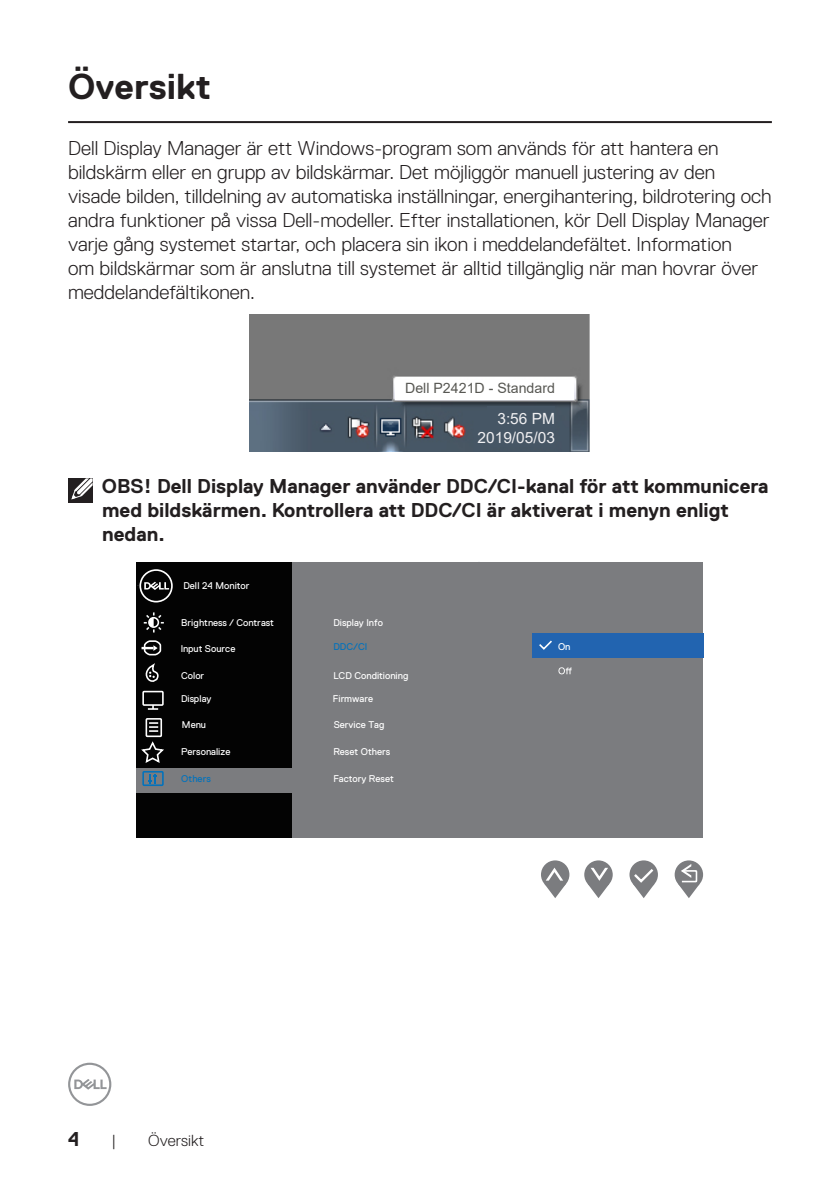
<style>
.page{position:relative;width:840px;height:1191px;background:#fff}
.page>*{position:absolute;margin:0;border:0;box-sizing:border-box;transform-origin:0 0}
.Head_1{font:700 36px "Dell Replica";color:#231f20}
.Paragraph{font:300 20px/24px "Dell Replica";color:#231f20}
.Note{font:700 20px/24px "Dell Replica";color:#231f20}
.pages{font:700 20px "Dell Replica";color:#231f20}
.pages-2{font:300 16px "Dell Replica";color:#231f20}
.t1{font:15.4px "Arial";color:#f0f0f2}
.t2{font:14.2px "Arial";color:#585853}
.t3{font:9.8px "Dell Replica";color:#fff}
.t4{font:9.8px "Dell Replica";color:#0372bb}
</style>
<div class="page">
<svg style="left:68px;top:1062px;width:43px;height:44px"></svg>
<hr style="left:68px;top:121px;width:703px;height:2px;background:#231f20">
<img style="left:249px;top:314px;width:341px;height:137px">
<div style="left:487px;top:406px;width:67px;height:41px;background:#465665"></div>
<div style="left:395px;top:380px;width:178px;height:19px;background:#fff"></div>
<div style="left:136px;top:563px;width:566px;height:275px;background:#7b7c7f"></div>
<div style="left:136px;top:563px;width:155px;height:275px;background:#030303"></div>
<div style="left:136px;top:768px;width:157px;height:24px;background:#7b7c7f"></div>
<div style="left:145px;top:717px;width:17px;height:20px;border:2px solid #fff"></div>
<svg style="left:149px;top:722px;width:9px;height:10px"></svg>
<svg style="left:148px;top:774px;width:9px;height:9px"></svg>
<div style="left:142px;top:690px;width:22px;height:16px;border:2px solid #fff"></div>
<div style="left:142px;top:770px;width:22px;height:16px;border:2px solid #0372bb"></div>
<svg style="left:144px;top:612px;width:20px;height:20px"></svg>
<svg style="left:141px;top:741px;width:23px;height:22px"></svg>
<svg style="left:139px;top:569px;width:34px;height:33px"></svg>
<svg style="left:558px;top:667px;width:13px;height:7px"></svg>
<svg style="left:141px;top:640px;width:21px;height:16px"></svg>
<div style="left:532px;top:633px;width:171px;height:24px;background:#2264b0"></div>
<svg style="left:539px;top:640px;width:13px;height:10px"></svg>
<svg style="left:540px;top:860px;width:29px;height:29px"></svg>
<div style="left:584px;top:860px;width:28px;height:29px;background:#7b7c7f;border-radius:50%"></div>
<div style="left:629px;top:860px;width:28px;height:29px;background:#7b7c7f;border-radius:50%"></div>
<svg style="left:674px;top:860px;width:28px;height:29px"></svg>
<svg style="left:544px;top:867px;width:21px;height:31px"></svg>
<svg style="left:587px;top:867px;width:22px;height:31px"></svg>
<svg style="left:631px;top:866px;width:24px;height:32px"></svg>
<svg style="left:677px;top:864px;width:22px;height:34px"></svg>
<svg style="left:143px;top:663px;width:15px;height:47px"></svg>
<div style="left:68px;top:478px;width:24px;height:25px;background:#231f20"></div>
<svg style="left:71px;top:478px;width:22px;height:22px"></svg>
<p class="Head_1" style="left:68px;top:66px;width:144px">Översikt</p>
<p class="Paragraph" style="left:68px;top:136px;width:704px">Dell Display Manager är ett Windows-program som används för att hantera en bildskärm eller en grupp av bildskärmar. Det möjliggör manuell justering av den visade bilden, tilldelning av automatiska inställningar, energihantering, bildrotering och andra funktioner på vissa Dell-modeller. Efter installationen, kör Dell Display Manager varje gång systemet startar, och placera sin ikon i meddelandefältet. Information<br>om bildskärmar som är anslutna till systemet är alltid tillgänglig när man hovrar över meddelandefältikonen.</p>
<p class="t2" style="left:405px;top:378px;width:151px">Dell P2421D - Standard</p>
<p class="t1" style="left:477px;top:427px;width:79px">2019/05/03</p>
<p class="t1" style="left:497px;top:407px;width:59px">3:56 PM</p>
<p class="Note" style="left:102px;top:474px;width:667px">OBS! Dell Display Manager använder DDC/CI-kanal för att kommunicera med bildskärmen. Kontrollera att DDC/CI är aktiverat i menyn enligt nedan.</p>
<p class="t3" style="left:183px;top:580px;width:67px">Dell 24 Monitor</p>
<p class="t3" style="left:181px;top:617px;width:94px">Brightness / Contrast</p>
<p class="t3" style="left:333px;top:617px;width:51px">Display Info</p>
<p class="t3" style="left:181px;top:643px;width:56px">Input Source</p>
<p class="t3" style="left:557px;top:641px;width:14px">On</p>
<p class="t4" style="left:333px;top:641px;width:36px">DDC/CI</p>
<p class="t3" style="left:181px;top:669px;width:25px">Color</p>
<p class="t3" style="left:333px;top:670px;width:77px">LCD Conditioning</p>
<p class="t3" style="left:181px;top:693px;width:32px">Display</p>
<p class="t3" style="left:333px;top:693px;width:42px">Firmware</p>
<p class="t3" style="left:182px;top:719px;width:26px">Menu</p>
<p class="t3" style="left:333px;top:719px;width:52px">Service Tag</p>
<p class="t3" style="left:181px;top:746px;width:51px">Personalize</p>
<p class="t4" style="left:181px;top:773px;width:31px">Others</p>
<p class="t3" style="left:333px;top:746px;width:58px">Reset Others</p>
<p class="t3" style="left:333px;top:773px;width:62px">Factory Reset</p>
<p class="pages" style="left:68px;top:1127px;width:13px">4</p>
<p class="pages-2" style="left:111px;top:1131px;width:6px">|</p>
<p class="pages-2" style="left:148px;top:1131px;width:58px">Översikt</p>
</div>
